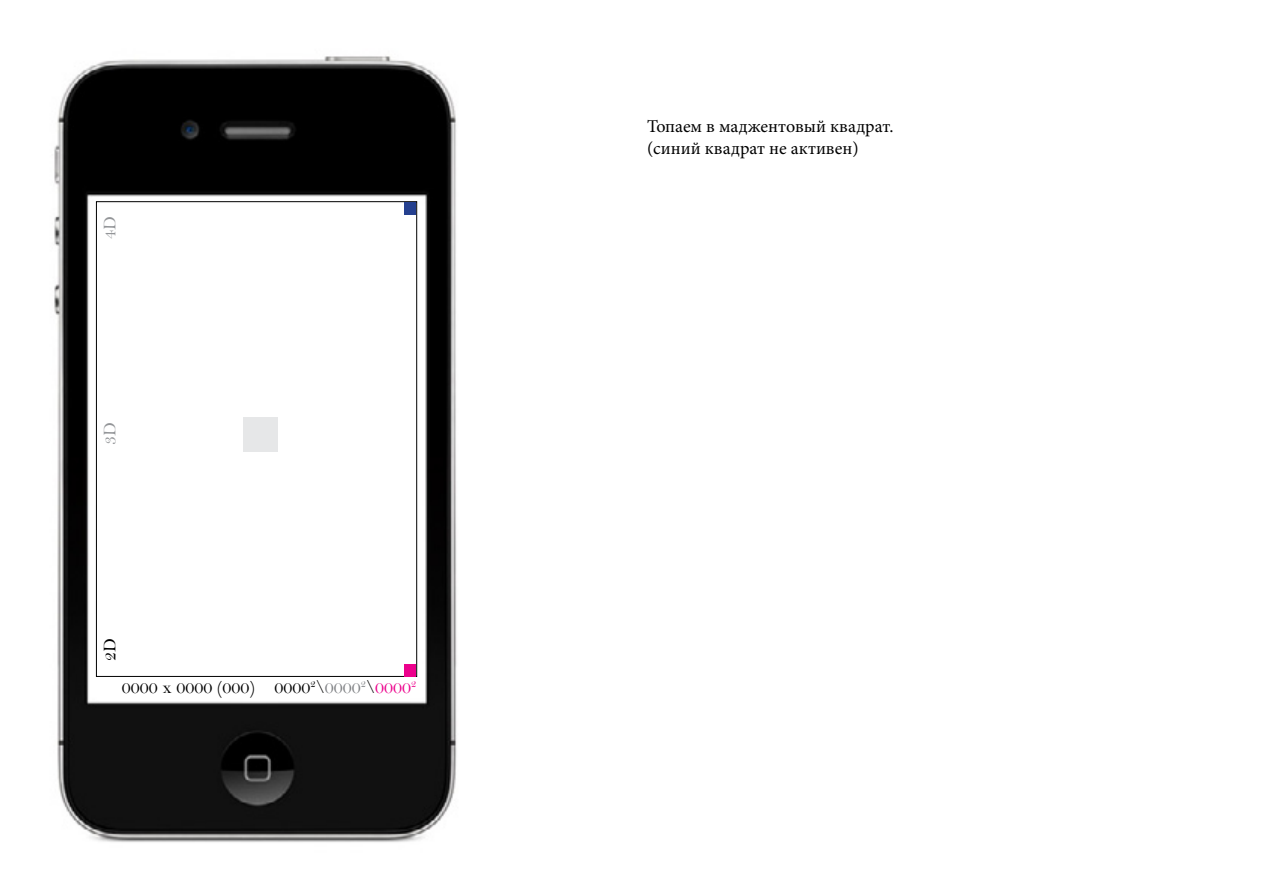
<style>
.page{position:relative;width:1263px;height:893px;background:#fff}
.page>*{position:absolute;margin:0;border:0;box-sizing:border-box;transform-origin:0 0}
.t1{font:18px/21.6px "Minion Pro";color:#000}
.t2{font:18px "Bell";color:#000}
.t3{font:18px "Bell";color:#939598}
.s1{color:#808285}
.s2{color:#ec008c}
</style>
<div class="page">
<img style="left:54px;top:56px;width:403px;height:786px">
<div style="left:96px;top:201px;width:321px;height:476px;border:1px solid #000"></div>
<div style="left:243px;top:417px;width:35px;height:35px;background:#e6e7e8"></div>
<div style="left:404px;top:202px;width:12px;height:13px;background:#25408f"></div>
<div style="left:404px;top:664px;width:12px;height:13px;background:#ec008c"></div>
<p class="t3" style="left:99px;top:239px;width:24px;rotate:-90deg">4D</p>
<p class="t3" style="left:99px;top:445px;width:24px;rotate:-90deg">3D</p>
<p class="t2" style="left:99px;top:661px;width:24px;rotate:-90deg">2D</p>
<p class="t2" style="left:122px;top:676px;width:134px">0000 x 0000 (000)</p>
<p class="t2" style="left:275px;top:676px;width:143px">0000<sup>2</sup>\<span class="s1">0000</span><sup>2</sup>\<span class="s2">0000</span><sup>2</sup></p>
<p class="t1" style="left:647px;top:116px;width:248px">Топаем в маджентовый квадрат. (синий квадрат не активен)</p>
</div>
